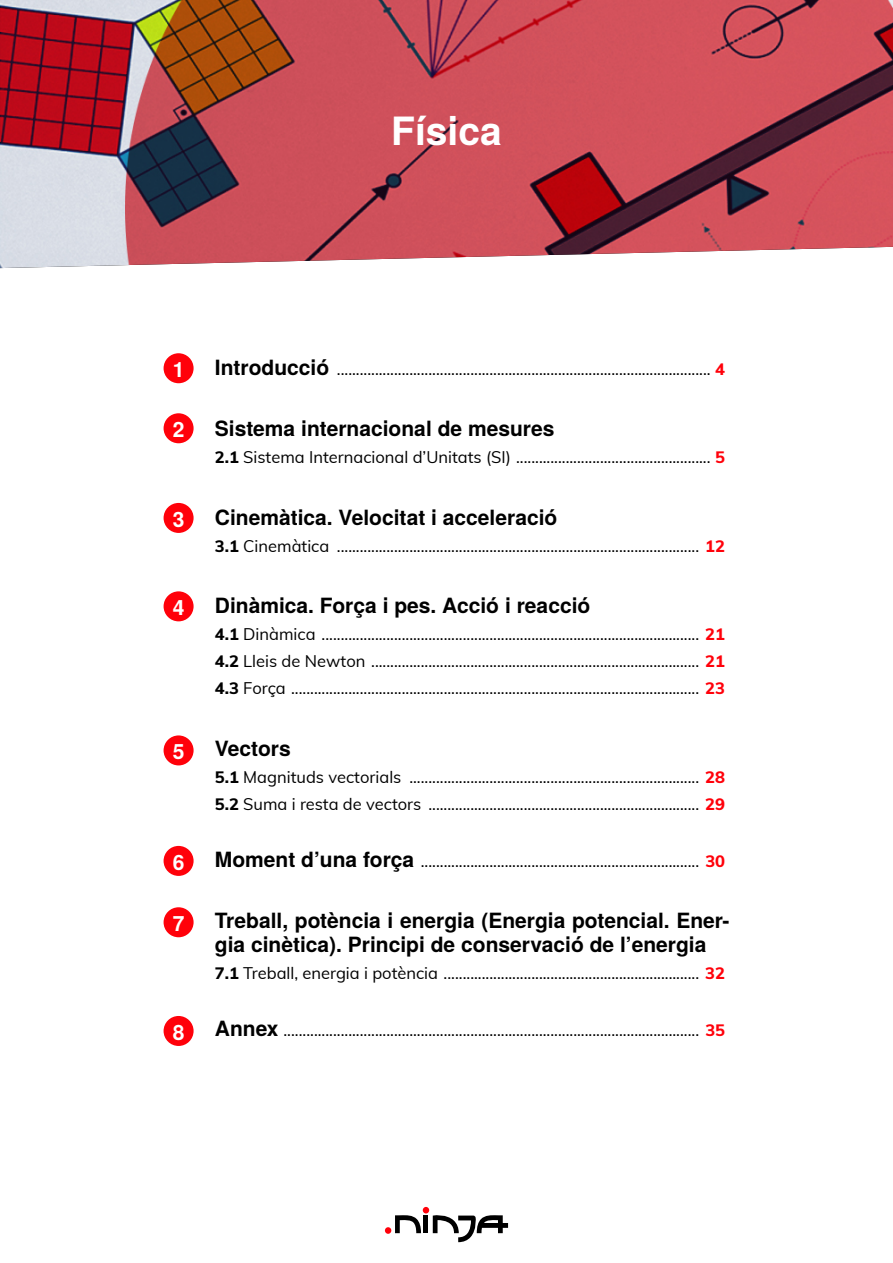
<style>
.page{position:relative;width:893px;height:1263px;background:#fff}
.page>*{position:absolute;margin:0;border:0;box-sizing:border-box;transform-origin:0 0}
.t1{font:700 39px "Te X Gyre Heros";color:#fff}
.t2{font:700 21px/24px "Te X Gyre Heros";color:#000}
.t3{font:700 21px "Te X Gyre Heros";color:#fff}
.t4{font:16.5px/27px "Muli";color:#000;text-align:justify}
.s1{font-family:"Te X Gyre Heros";font-weight:700;font-size:21px}
.s2{font-weight:800;color:#ff010a}
.s3{font-weight:800}
</style>
<div class="page">
<img style="left:0;top:0;width:892px;height:268px">
<div style="left:385px;top:1227px;width:6px;height:7px;background:#ff010a;border-radius:50%"></div>
<svg style="left:395px;top:1207px;width:113px;height:35px"></svg>
<div style="left:163px;top:353px;width:30px;height:30px;background:#ff010a;border-radius:50%"></div>
<div style="left:163px;top:413px;width:30px;height:30px;background:#ff010a;border-radius:50%"></div>
<div style="left:163px;top:503px;width:30px;height:30px;background:#ff010a;border-radius:50%"></div>
<div style="left:163px;top:591px;width:30px;height:30px;background:#ff010a;border-radius:50%"></div>
<div style="left:163px;top:735px;width:30px;height:30px;background:#ff010a;border-radius:50%"></div>
<div style="left:163px;top:846px;width:30px;height:30px;background:#ff010a;border-radius:50%"></div>
<div style="left:163px;top:907px;width:30px;height:30px;background:#ff010a;border-radius:50%"></div>
<div style="left:163px;top:1016px;width:30px;height:30px;background:#ff010a;border-radius:50%"></div>
<h1 class="t1" style="left:391px;top:101px;width:112px">Física</h1>
<p class="t3" style="left:173px;top:353px;width:13px">1</p>
<p class="t4" style="left:215px;top:355px;width:511px"><span class="s1">Introducció</span> .................................................................................................. <span class="s2">4</span></p>
<p class="t3" style="left:173px;top:413px;width:13px">2</p>
<p class="t2" style="left:215px;top:416px;width:341px">Sistema internacional de mesures</p>
<p class="t4" style="left:215px;top:443px;width:511px"><span class="s3">2.1</span> Sistema Internacional d’Unitats (SI) ................................................... <span class="s2">5</span></p>
<p class="t3" style="left:173px;top:503px;width:13px">3</p>
<p class="t2" style="left:215px;top:504px;width:344px">Cinemàtica. Velocitat i acceleració</p>
<p class="t4" style="left:215px;top:532px;width:511px"><span class="s3">3.1</span> Cinemàtica ............................................................................................... <span class="s2">12</span></p>
<p class="t3" style="left:173px;top:591px;width:13px">4</p>
<p class="t2" style="left:215px;top:593px;width:377px">Dinàmica. Força i pes. Acció i reacció</p>
<p class="t4" style="left:215px;top:620px;width:511px"><span class="s3">4.1</span> Dinàmica ................................................................................................... <span class="s2">21<br></span><span class="s3">4.2</span> Lleis de Newton ...................................................................................... <span class="s2">21<br></span><span class="s3">4.3</span> Força ........................................................................................................... <span class="s2">23</span></p>
<p class="t3" style="left:173px;top:735px;width:13px">5</p>
<p class="t2" style="left:215px;top:735px;width:77px">Vectors</p>
<p class="t4" style="left:215px;top:763px;width:511px"><span class="s3">5.1</span> Magnituds vectorials ............................................................................ <span class="s2">28<br></span><span class="s3">5.2</span> Suma i resta de vectors ....................................................................... <span class="s2">29</span></p>
<p class="t3" style="left:173px;top:846px;width:13px">6</p>
<p class="t4" style="left:215px;top:847px;width:512px"><span class="s1">Moment d’una força</span> ......................................................................... <span class="s2">30</span></p>
<p class="t3" style="left:173px;top:907px;width:13px">7</p>
<p class="t3" style="left:173px;top:1016px;width:13px">8</p>
<p class="t2" style="left:215px;top:908px;width:516px">Treball, potència i energia (Energia potencial. Ener&shy;gia cinètica). Principi de conservació de l’energia</p>
<p class="t4" style="left:215px;top:959px;width:511px"><span class="s3">7.1</span> Treball, energia i potència ................................................................... <span class="s2">32</span></p>
<p class="t4" style="left:215px;top:1016px;width:511px"><span class="s1">Annex</span> ............................................................................................................. <span class="s2">35</span></p>
</div>
